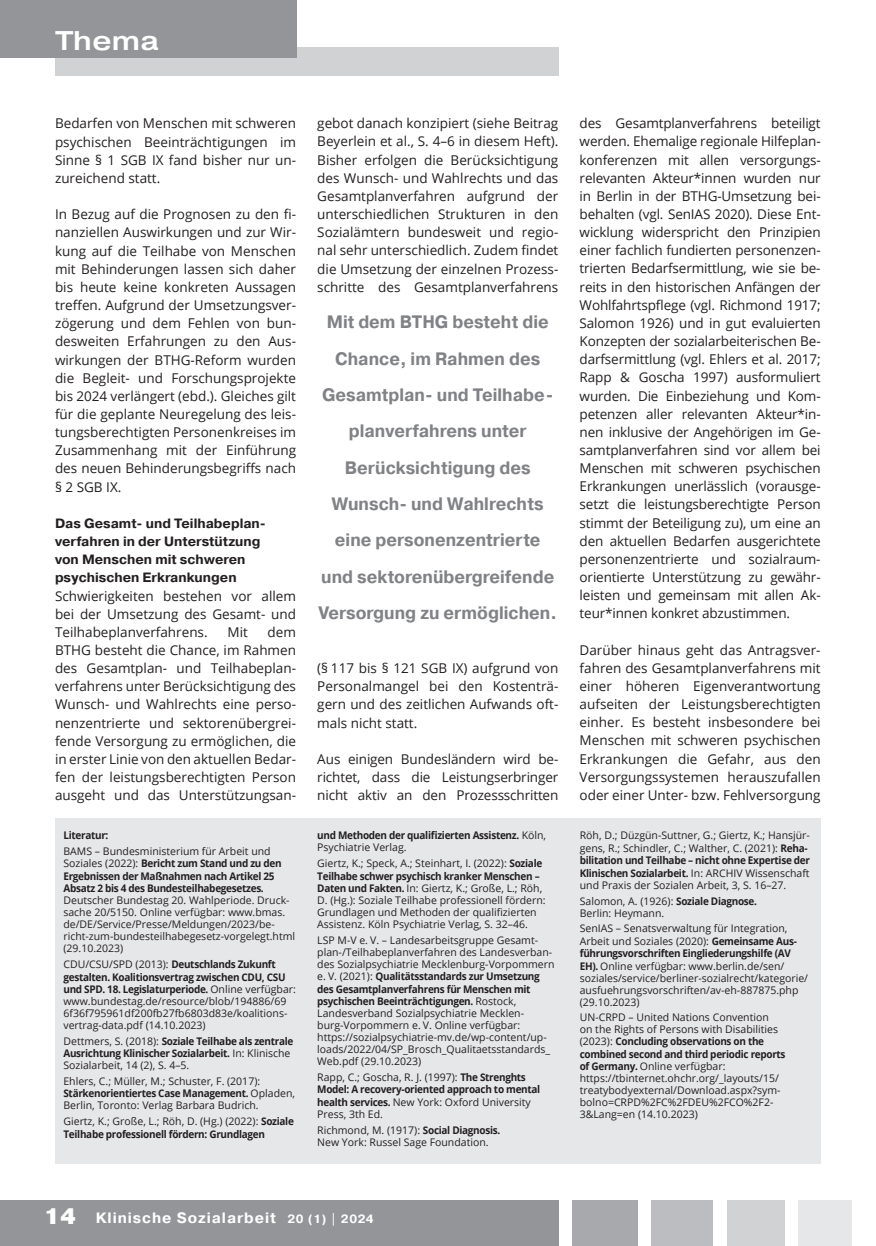
<style>
.page{position:relative;width:876px;height:1246px;background:#fff}
.page>*{position:absolute;margin:0;border:0;box-sizing:border-box;transform-origin:0 0}
.t1{font:500 27px "Pragmatica Ext";letter-spacing:.02em;color:#fff}
.t2{font:700 18px/36.3px "Pragmatica";color:#808285;text-align:center;scale:.95 1}
.t3{font:700 15px "Pragmatica";letter-spacing:.06em;color:#fff}
.t4{font:13.5px/18.1px "Open Sans";color:#231f20;text-align:justify}
.t5{font:700 13.5px/18.1px "Pragmatica";color:#231f20}
.t6{font:10.5px/12.1px "Open Sans";color:#231f20}
.t7{font:700 10.5px/12.3px "Open Sans";letter-spacing:-.03em;color:#231f20;scale:.95 1}
.s1{font-weight:400}
.s2{font-weight:700}
.s3{font-weight:900;font-size:22.5px}
.s4{font-size:12px}
</style>
<div class="page">
<div style="left:0;top:1199px;width:558px;height:46px;background:#939598"></div>
<div style="left:55px;top:47px;width:503px;height:28px;background:#d1d2d4"></div>
<div style="left:0;top:0;width:296px;height:58px;background:#939598"></div>
<div style="left:572px;top:1199px;width:66px;height:46px;background:#a8a9ad"></div>
<div style="left:651px;top:1199px;width:62px;height:46px;background:#bcbdc0"></div>
<div style="left:726px;top:1199px;width:58px;height:46px;background:#d1d2d4"></div>
<div style="left:798px;top:1199px;width:53px;height:46px;background:#e6e7e9"></div>
<div style="left:55px;top:818px;width:765px;height:345px;background:#e6e7e9"></div>
<h1 class="t1" style="left:55px;top:24px;width:105px">Thema</h1>
<p class="t4" style="left:55px;top:114px;width:242px">Bedarfen von Menschen mit schweren psychischen Beeinträchtigungen im Sinne § 1 SGB IX fand bisher nur un&shy;zureichend statt.</p>
<p class="t4" style="left:55px;top:205px;width:242px">In Bezug auf die Prognosen zu den fi&shy;nanziellen Auswirkungen und zur Wir&shy;kung auf die Teilhabe von Menschen mit Behinderungen lassen sich daher bis heute keine konkreten Aussagen treffen. Aufgrund der Umsetzungsver&shy;zögerung und dem Fehlen von bun&shy;desweiten Erfahrungen zu den Aus&shy;wirkungen der BTHG-Reform wurden die Begleit- und Forschungsprojekte bis 2024 verlängert (ebd.). Gleiches gilt für die geplante Neuregelung des leis&shy;tungsberechtigten Personenkreises im Zusammenhang mit der Einführung des neuen Behinderungsbegriffs nach § 2 SGB IX.</p>
<p class="t5" style="left:55px;top:514px;width:212px">Das Gesamt- und Teilhabeplan&shy;verfahren in der Unterstützung von Menschen mit schweren psychischen Erkrankungen</p>
<p class="t4" style="left:55px;top:586px;width:242px">Schwierigkeiten bestehen vor allem bei der Umsetzung des Gesamt- und Teilhabeplanverfahrens.</p>
<p class="t4" style="left:55px;top:622px;width:242px;text-indent:213px">dem BTHG besteht die Chance, im Rahmen des Gesamtplan- und Teilhabeplan&shy;verfahrens unter Berücksichtigung des Wunsch- und Wahlrechts eine perso&shy;nenzentrierte und sektorenübergrei&shy;fende Versorgung zu ermöglichen, die in erster Linie von den aktuellen Bedar&shy;fen der leistungsberechtigten Person ausgeht und das Unterstützungsan-</p>
<p class="t4" style="left:227px;top:622px;width:22px">Mit</p>
<p class="t7" style="left:63px;top:829px;width:49px">Literatur:</p>
<p class="t7" style="left:63px;top:844px;width:231px"><span class="s1">BAMS – Bundesministerium für Arbeit und Soziales (2022):</span> Bericht zum Stand und zu den Ergebnissen der Maßnahmen nach Artikel 25<br>Absatz 2 bis 4 des Bundesteilhabegesetzes.</p>
<p class="t6" style="left:63px;top:894px;width:233px">Deutscher Bundestag 20. Wahlperiode. Druck&shy;sache 20/5150. Online verfügbar: www.bmas. de/DE/Service/Presse/Meldungen/2023/be&shy;richt-zum-bundesteilhabegesetz-vorgelegt.html (29.10.2023)</p>
<p class="t6" style="left:63px;top:957px;width:234px">CDU/CSU/SPD (2013): <span class="s2">Deutschlands Zukunft gestalten. Koalitionsvertrag zwischen CDU, CSU und SPD. 18. Legislaturperiode.</span> Online verfügbar: www.bundestag.de/resource/blob/194886/69<br>6f36f795961df200fb27fb6803d83e/koalitions&shy;vertrag-data.pdf (14.10.2023)</p>
<p class="t7" style="left:63px;top:1034px;width:243px"><span class="s1">Dettmers, S. (2018):</span> Soziale Teilhabe als zentrale<br>Ausrichtung Klinischer Sozialarbeit. <span class="s1">In: Klinische<br>Sozialarbeit, 14 (2), S. 4–5.</span></p>
<p class="t6" style="left:63px;top:1074px;width:233px">Ehlers, C.; Müller, M.; Schuster, F. (2017):<br><span class="s2">Stärkenorientiertes Case Management.</span> Opladen,<br>Berlin, Toronto: Verlag Barbara Budrich.</p>
<p class="t7" style="left:63px;top:1114px;width:244px"><span class="s1">Giertz, K.; Große, L.; Röh, D. (Hg.) (2022):</span> Soziale<br>Teilhabe professionell fördern: Grundlagen</p>
<p class="t4" style="left:317px;top:114px;width:242px">gebot danach konzipiert (siehe Beitrag Beyerlein et al., S. 4–6 in diesem Heft).<br>Bisher erfolgen die Berücksichtigung des Wunsch- und Wahlrechts und das Gesamtplanverfahren aufgrund der unterschiedlichen Strukturen in den Sozialämtern bundesweit und regio&shy;nal sehr unterschiedlich. Zudem findet die Umsetzung der einzelnen Prozess&shy;schritte des Gesamtplanverfahrens</p>
<h2 class="t2" style="left:318px;top:304px;width:252px">Mit dem BTHG besteht die<br>Chance, im Rahmen des<br>Gesamtplan- und Teilhabe&shy;planverfahrens unter<br>Berücksichtigung des<br>Wunsch- und Wahlrechts eine personenzentrierte und sektorenübergreifende<br>Versorgung zu ermöglichen.</h2>
<p class="t4" style="left:317px;top:658px;width:242px">(§ 117 bis § 121 SGB IX) aufgrund von Personalmangel bei den Kostenträ&shy;gern und des zeitlichen Aufwands oft&shy;mals nicht statt.</p>
<p class="t4" style="left:317px;top:749px;width:242px">Aus einigen Bundesländern wird be&shy;richtet, dass die Leistungserbringer nicht aktiv an den Prozessschritten</p>
<p class="t7" style="left:317px;top:829px;width:242px">und Methoden der qualifizierten Assistenz. <span class="s1">Köln,<br>Psychiatrie Verlag.</span></p>
<p class="t6" style="left:317px;top:857px;width:230px">Giertz, K.; Speck, A.; Steinhart, I. (2022): <span class="s2">Soziale Teilhabe schwer psychisch kranker Menschen – Daten und Fakten.</span> In: Giertz, K.; Große, L.; Röh, D. (Hg.): Soziale Teilhabe professionell fördern:<br>Grundlagen und Methoden der qualifizierten Assistenz. Köln Psychiatrie Verlag, S. 32–46.</p>
<p class="t6" style="left:317px;top:933px;width:239px">LSP M-V e. V. – Landesarbeitsgruppe Gesamt&shy;plan-/Teilhabeplanverfahren des Landesverban&shy;des Sozialpsychiatrie Mecklenburg-Vorpommern e. V. (2021): <span class="s2">Qualitätsstandards zur Umsetzung des Gesamtplanverfahrens für Menschen mit psychischen Beeinträchtigungen.</span> Rostock, Landesverband Sozialpsychiatrie Mecklen&shy;burg-Vorpommern e. V. Online verfügbar: https://sozialpsychiatrie-mv.de/wp-content/up&shy;loads/2022/04/SP_Brosch_Qualitaetsstandards_ Web.pdf (29.10.2023)</p>
<p class="t7" style="left:317px;top:1070px;width:236px"><span class="s1">Rapp, C.; Goscha, R. J. (1997):</span> The Strenghts Model: A recovery-oriented approach to mental health services. <span class="s1">New York: Oxford University Press, 3th Ed.</span></p>
<p class="t6" style="left:317px;top:1123px;width:184px">Richmond, M. (1917): <span class="s2">Social Diagnosis.<br></span>New York: Russel Sage Foundation.</p>
<p class="t4" style="left:579px;top:114px;width:243px">des Gesamtplanverfahrens beteiligt werden. Ehemalige regionale Hilfeplan&shy;konferenzen mit allen versorgungs&shy;relevanten Akteur*innen wurden nur in Berlin in der BTHG-Umsetzung bei&shy;behalten (vgl. SenIAS 2020). Diese Ent&shy;wicklung widerspricht den Prinzipien einer fachlich fundierten personenzen&shy;trierten Bedarfsermittlung, wie sie be&shy;reits in den historischen Anfängen der Wohlfahrtspflege (vgl. Richmond 1917; Salomon 1926) und in gut evaluierten Konzepten der sozialarbeiterischen Be&shy;darfsermittlung (vgl. Ehlers et al. 2017; Rapp &amp; Goscha 1997) ausformuliert wurden. Die Einbeziehung und Kom&shy;petenzen aller relevanten Akteur*in&shy;nen inklusive der Angehörigen im Ge&shy;samtplanverfahren sind vor allem bei Menschen mit schweren psychischen Erkrankungen unerlässlich (vorausge&shy;setzt die leistungsberechtigte Person stimmt der Beteiligung zu), um eine an den aktuellen Bedarfen ausgerichtete personenzentrierte und sozialraum&shy;orientierte Unterstützung zu gewähr&shy;leisten und gemeinsam mit allen Ak&shy;teur*innen konkret abzustimmen.</p>
<p class="t4" style="left:579px;top:640px;width:242px">Darüber hinaus geht das Antragsver&shy;fahren des Gesamtplanverfahrens mit einer höheren Eigenverantwortung aufseiten der Leistungsberechtigten einher. Es besteht insbesondere bei Menschen mit schweren psychischen Erkrankungen die Gefahr, aus den Versorgungssystemen herauszufallen oder einer Unter- bzw. Fehlversorgung</p>
<p class="t6" style="left:580px;top:829px;width:232px">Röh, D.; Düzgün-Suttner, G.; Giertz, K.; Hansjür&shy;gens, R.; Schindler, C.; Walther, C. (2021): <span class="s2">Reha&shy;bilitation und Teilhabe – nicht ohne Expertise der Klinischen Sozialarbeit.</span> In: ARCHIV Wissenschaft und Praxis der Sozialen Arbeit, 3, S. 16–27.</p>
<p class="t6" style="left:580px;top:894px;width:179px">Salomon, A. (1926): <span class="s2">Soziale Diagnose.<br></span>Berlin: Heymann.</p>
<p class="t6" style="left:580px;top:921px;width:230px">SenIAS – Senatsverwaltung für Integration, Arbeit und Soziales (2020): <span class="s2">Gemeinsame Aus&shy;führungsvorschriften Eingliederungshilfe (AV EH).</span> Online verfügbar: www.berlin.de/sen/ soziales/service/berliner-sozialrecht/kategorie/ ausfuehrungsvorschriften/av-eh-887875.php (29.10.2023)</p>
<p class="t6" style="left:580px;top:1010px;width:207px">UN-CRPD – United Nations Convention<br>on the Rights of Persons with Disabilities (2023): <span class="s2">Concluding observations on the combined second and third periodic reports of Germany.</span> Online verfügbar: https://tbinternet.ohchr.org/_layouts/15/ treatybodyexternal/Download.aspx?sym&shy;bolno=CRPD%2FC%2FDEU%2FCO%2F2- 3&amp;Lang=en (14.10.2023)</p>
<p class="t3" style="left:44px;top:1208px;width:331px"><span class="s3">14</span> Klinische Sozialarbeit <span class="s4">20 (1) | 2024</span></p>
</div>
